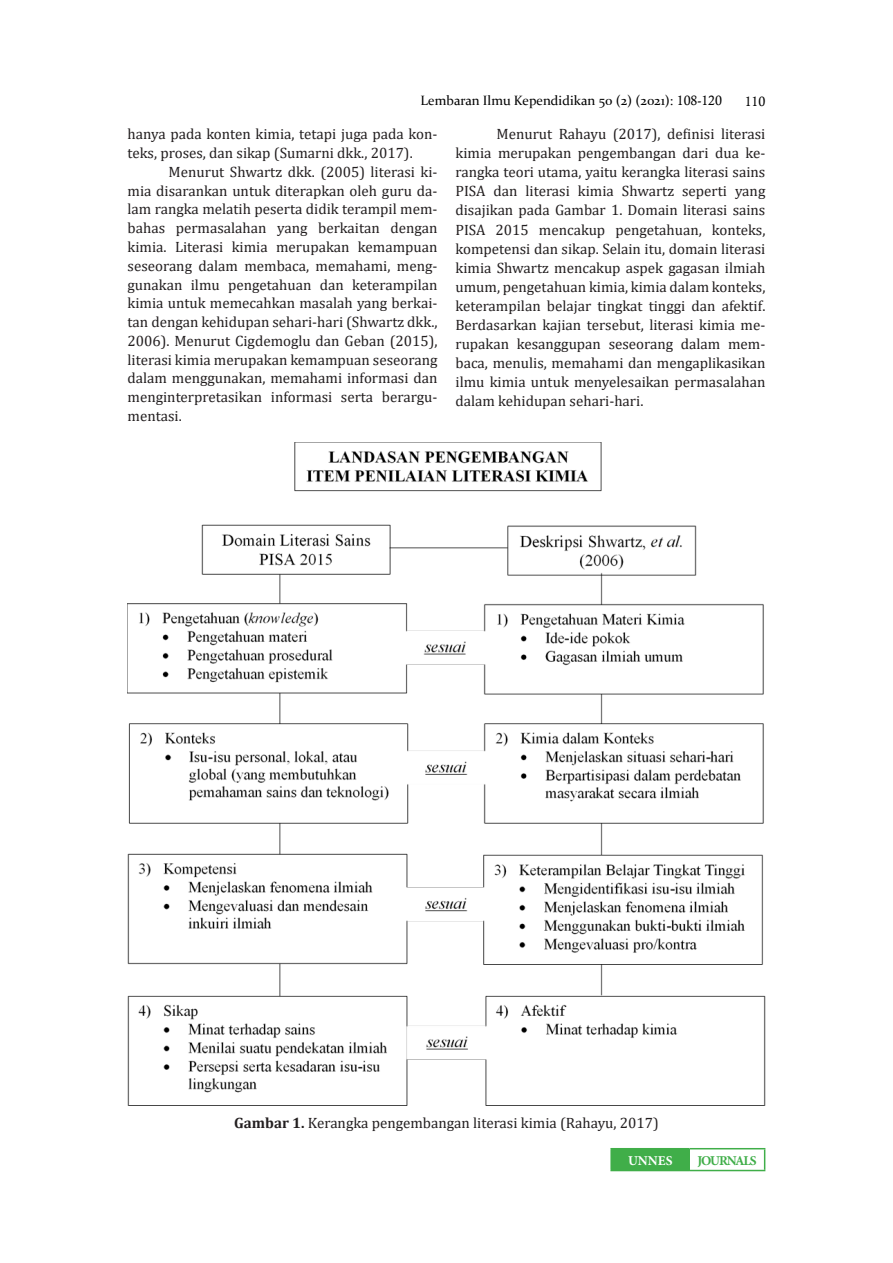
<style>
.page{position:relative;width:893px;height:1263px;background:#fff}
.page>*{position:absolute;margin:0;border:0;box-sizing:border-box;transform-origin:0 0}
.ISI{font:15px/18.8px "Cambria";color:#231f20;text-align:justify}
.KETERANGAN_TABEL_GAM{font:15px "Cambria";color:#231f20}
.t1{font:13.5px "Constantia";color:#000}
.t2{font:700 13.5px "Minion Pro";letter-spacing:-.08em;color:#40ae49}
.t3{font:700 13.5px "Minion Pro";color:#fff}
.t4{font:13.5px "Calisto";color:#000}
.s1{font-family:"Calisto"}
.s2{font-weight:700}
</style>
<div class="page">
<div style="left:611px;top:1149px;width:78px;height:21px;background:#40ae49"></div>
<hr style="left:610px;top:1148px;width:79px;height:1px;background:#40ae49">
<hr style="left:610px;top:1149px;width:2px;height:21px;background:#40ae49">
<hr style="left:689px;top:1148px;width:76px;height:1px;background:#40ae49">
<svg style="left:764px;top:1149px;width:1px;height:21px"></svg>
<hr style="left:610px;top:1170px;width:79px;height:1px;background:#40ae49">
<hr style="left:689px;top:1170px;width:76px;height:1px;background:#40ae49">
<img style="left:128px;top:443px;width:637px;height:663px">
<p class="t1" style="left:421px;top:91px;width:303px">Lembaran Ilmu Kependidikan 50 (2) (2021): <span class="s1">108-120</span></p>
<p class="t4" style="left:745px;top:93px;width:22px">110</p>
<p class="ISI" style="left:128px;top:125px;width:311px">hanya pada konten kimia, tetapi juga pada kon&shy;teks, proses, dan sikap (Sumarni dkk., 2017).</p>
<p class="ISI" style="left:128px;top:162px;width:311px;text-indent:41px">Menurut Shwartz dkk. (2005) literasi ki&shy;mia disarankan untuk diterapkan oleh guru da&shy;lam rangka melatih peserta didik terampil mem&shy;bahas permasalahan yang berkaitan dengan kimia. Literasi kimia merupakan kemampuan seseorang dalam membaca, memahami, meng&shy;gunakan ilmu pengetahuan dan keterampilan kimia untuk memecahkan masalah yang berkai&shy;tan dengan kehidupan sehari-hari (Shwartz dkk., 2006). Menurut Cigdemoglu dan Geban (2015), literasi kimia merupakan kemampuan seseorang dalam menggunakan, memahami informasi dan menginterpretasikan informasi serta berargu&shy;mentasi.</p>
<p class="ISI" style="left:455px;top:125px;width:311px;text-indent:41px">Menurut Rahayu (2017), definisi literasi kimia merupakan pengembangan dari dua ke&shy;rangka teori utama, yaitu kerangka literasi sains PISA dan literasi kimia Shwartz seperti yang disajikan pada Gambar 1. Domain literasi sains PISA 2015 mencakup pengetahuan, konteks, kompetensi dan sikap. Selain itu, domain literasi kimia Shwartz mencakup aspek gagasan ilmiah umum, pengetahuan kimia, kimia dalam konteks, keterampilan belajar tingkat tinggi dan afektif.<br>Berdasarkan kajian tersebut, literasi kimia me&shy;rupakan kesanggupan seseorang dalam mem&shy;baca, menulis, memahami dan mengaplikasikan ilmu kimia untuk menyelesaikan permasalahan dalam kehidupan sehari-hari.</p>
<p class="KETERANGAN_TABEL_GAM" style="left:234px;top:1114px;width:426px"><span class="s2">Gambar 1.</span> Kerangka pengembangan literasi kimia (Rahayu, 2017)</p>
<p class="t3" style="left:628px;top:1151px;width:46px">UNNES</p>
<p class="t2" style="left:697px;top:1151px;width:61px">JOURNALS</p>
</div>
